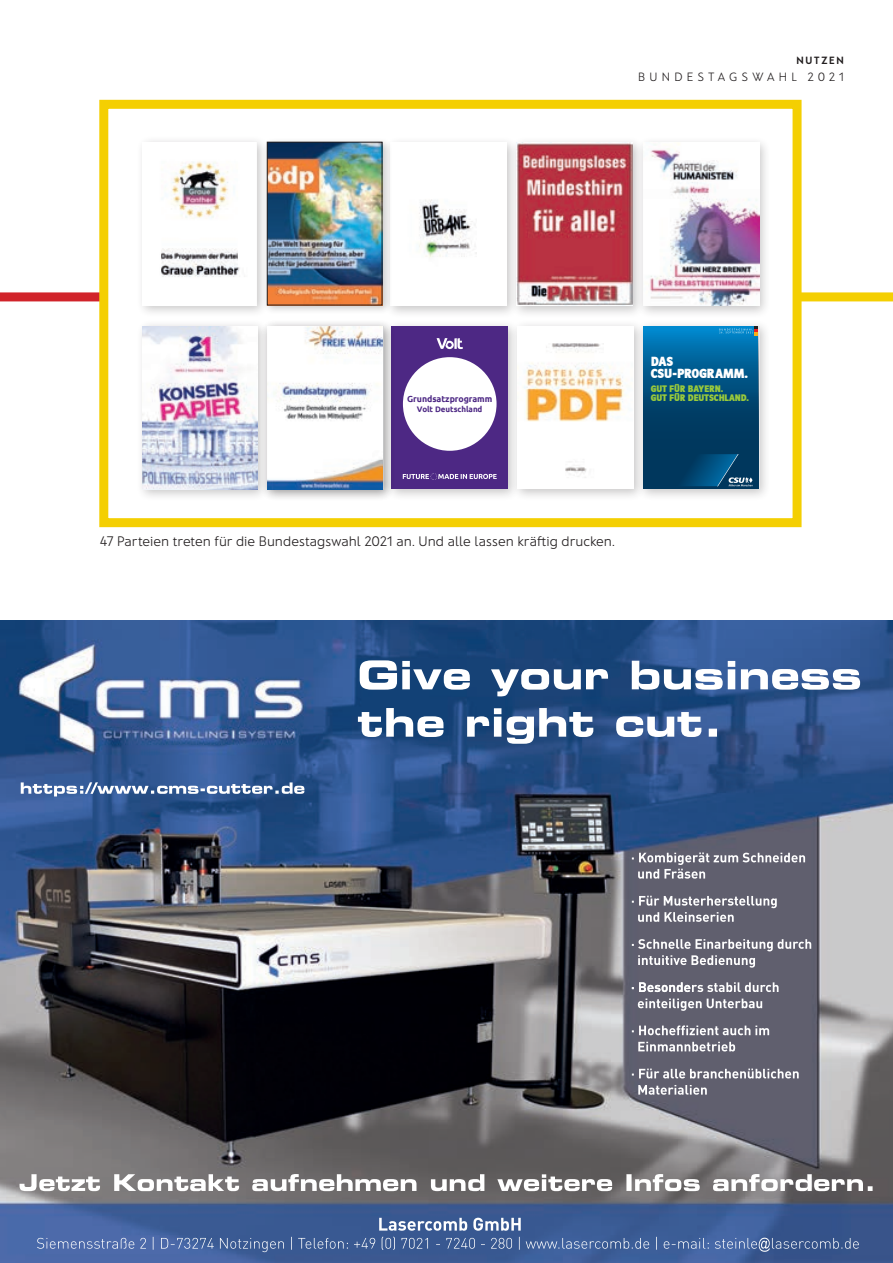
<style>
.page{position:relative;width:893px;height:1263px;background:#fff}
.page>*{position:absolute;margin:0;border:0;box-sizing:border-box;transform-origin:0 0}
.t1{font:300 13.8px "Franz Sans";color:#231f20}
.t2{font:700 13.2px/11.9px "LMZ Racket UPPERCASE";color:#fff}
.t3{font:300 12px "Franz Sans";letter-spacing:.36em;color:#231f20}
.t4{font:700 10.5px "Franz Sans";letter-spacing:.175em;color:#231f20}
.t5{font:700 9.45px/9.4px "LMZ Racket UPPERCASE";letter-spacing:-.005em;color:#99ca3b}
.t6{font:700 8.7px "Ubuntu";letter-spacing:-.01em;color:#4d2884}
.t7{font:700 7.95px "Ubuntu";letter-spacing:-.01em;color:#4d2884}
</style>
<div class="page">
<div style="left:298px;top:292px;width:595px;height:9px;background:#f4cf02"></div>
<div style="left:0;top:292px;width:298px;height:9px;background:#d1232a"></div>
<div style="left:99px;top:100px;width:702px;height:427px;background:#fff;border:9px solid #f4cf02"></div>
<div style="left:136px;top:136px;width:133px;height:182px;background:#231f20;opacity:.25"></div>
<img style="left:143px;top:142px;width:114px;height:163px">
<div style="left:385px;top:320px;width:135px;height:181px;background:#231f20;opacity:.25"></div>
<div style="left:392px;top:326px;width:116px;height:163px;background:#4d2884"></div>
<svg style="left:437px;top:338px;width:26px;height:11px"></svg>
<div style="left:403px;top:357px;width:94px;height:94px;background:#fff;border-radius:50%"></div>
<svg style="left:403px;top:473px;width:94px;height:7px"></svg>
<div style="left:511px;top:320px;width:135px;height:181px;background:#231f20;opacity:.25"></div>
<img style="left:517px;top:326px;width:116px;height:163px">
<div style="left:637px;top:320px;width:134px;height:181px;background:#231f20;opacity:.25"></div>
<svg style="left:643px;top:326px;width:115px;height:61px;background:#0068a1"></svg>
<div style="left:643px;top:387px;width:115px;height:102px;background:linear-gradient(to bottom,#004570,#003357)"></div>
<svg style="left:658px;top:454px;width:94px;height:32px;background:#084971"></svg>
<svg style="left:719px;top:326px;width:42px;height:10px"></svg>
<div style="left:261px;top:320px;width:134px;height:182px;background:#231f20;opacity:.25"></div>
<img style="left:270px;top:326px;width:112px;height:163px">
<div style="left:384px;top:136px;width:135px;height:182px;background:#231f20;opacity:.25"></div>
<img style="left:392px;top:143px;width:114px;height:163px">
<div style="left:637px;top:136px;width:134px;height:182px;background:#231f20;opacity:.25"></div>
<img style="left:645px;top:143px;width:114px;height:163px">
<div style="left:510px;top:136px;width:135px;height:182px;background:#231f20;opacity:.25"></div>
<img style="left:517px;top:143px;width:116px;height:163px">
<div style="left:136px;top:320px;width:134px;height:182px;background:#231f20;opacity:.25"></div>
<img style="left:142px;top:326px;width:115px;height:163px">
<div style="left:263px;top:137px;width:129px;height:178px;background:#231f20;opacity:.25"></div>
<img style="left:269px;top:144px;width:111px;height:159px">
<div style="left:267px;top:142px;width:115px;height:163px;border:1px solid #231f20"></div>
<img style="left:0;top:621px;width:893px;height:642px">
<p class="t4" style="left:796px;top:55px;width:49px">NUTZEN</p>
<p class="t3" style="left:638px;top:70px;width:207px">BUNDESTAGSWAHL 2021</p>
<p class="t6" style="left:407px;top:394px;width:87px">Grundsatzprogramm</p>
<p class="t7" style="left:417px;top:405px;width:67px">Volt Deutschland</p>
<p class="t2" style="left:651px;top:356px;width:99px">DAS<br>CSU-PROGRAMM.</p>
<p class="t5" style="left:651px;top:384px;width:100px">GUT FÜR BAYERN.<br>GUT FÜR DEUTSCHLAND.</p>
<p class="t1" style="left:100px;top:534px;width:517px">47 Parteien treten für die Bundestagswahl 2021 an. Und alle lassen kräftig drucken.</p>
</div>
